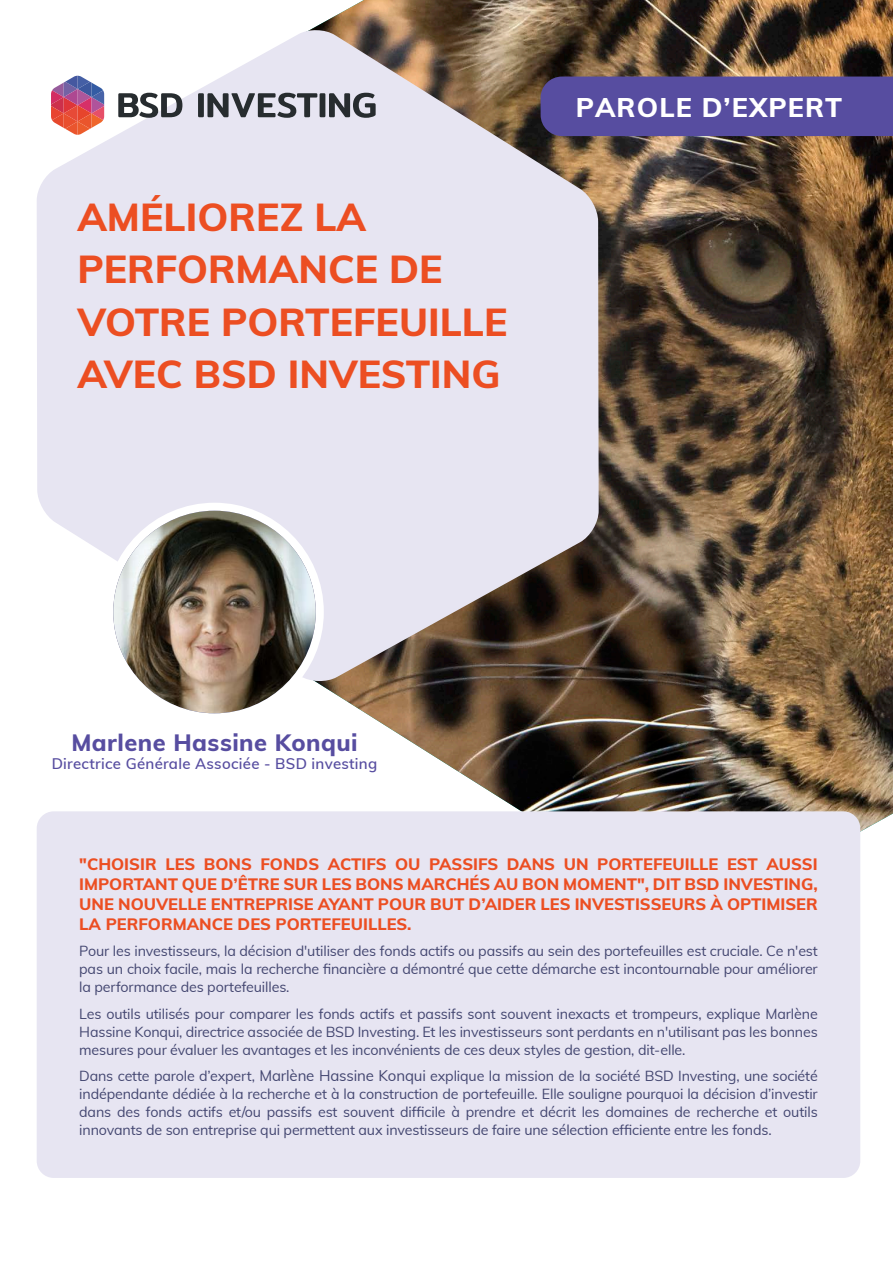
<style>
.page{position:relative;width:893px;height:1263px;background:#fff}
.page>*{position:absolute;margin:0;border:0;box-sizing:border-box;transform-origin:0 0}
.t1{font:800 39px/52.5px "Muli";color:#ec4e22}
.t2{font:800 27px "Muli";letter-spacing:.04em;color:#fff}
.t3{font:800 23.7px "Muli";letter-spacing:.02em;color:#574da0}
.t4{font:800 16.5px/19.8px "Muli";color:#ec4e22;text-align:justify}
.t5{font:600 15px "Muli";letter-spacing:.02em;color:#574da0}
.t6{font:14.25px/18px "Muli";letter-spacing:-.01em;color:#434670;text-align:justify}
.s1{font-size:15px}
</style>
<div class="page">
<img style="left:313px;top:0;width:580px;height:832px">
<svg style="left:37px;top:28px;width:562px;height:655px;fill:#e7e5f2"></svg>
<div style="left:37px;top:811px;width:823px;height:367px;background:#e7e5f2;border-radius:17px"></div>
<svg style="left:109px;top:507px;width:211px;height:210px"></svg>
<img style="left:113px;top:511px;width:203px;height:202px;border-radius:101px">
<div style="left:105px;top:503px;width:219px;height:218px;border:8px solid #fff;border-radius:50%"></div>
<div style="left:541px;top:77px;width:352px;height:59px;background:#574da0"></div>
<svg style="left:118px;top:93px;width:64px;height:25px"></svg>
<svg style="left:198px;top:93px;width:178px;height:25px"></svg>
<svg style="left:51px;top:76px;width:53px;height:59px"></svg>
<h1 class="t1" style="left:77px;top:189px;width:432px">AMÉLIOREZ LA<br>PERFORMANCE DE<br>VOTRE PORTEFEUILLE<br>AVEC BSD INVESTING</h1>
<h2 class="t2" style="left:576px;top:88px;width:268px">PAROLE D’EXPERT</h2>
<h3 class="t3" style="left:71px;top:725px;width:288px">Marlene Hassine Konqui</h3>
<p class="t5" style="left:52px;top:752px;width:327px">Directrice Générale Associée - BSD investing</p>
<p class="t4" style="left:79px;top:854px;width:740px">"CHOISIR LES BONS FONDS ACTIFS OU PASSIFS DANS UN PORTEFEUILLE EST AUSSI IMPORTANT QUE D’ÊTRE SUR LES BONS MARCHÉS AU BON MOMENT", DIT BSD INVESTING, UNE NOUVELLE ENTREPRISE AYANT POUR BUT D’AIDER LES INVESTISSEURS À OPTIMISER LA PERFORMANCE DES PORTEFEUILLES.</p>
<p class="t6" style="left:79px;top:941px;width:740px">Pour les investisseurs, la décision d'utiliser des fonds actifs ou passifs au sein des portefeuilles est cruciale. Ce n'est pas un choix facile, mais la recherche financière a démontré que cette démarche est incontournable pour améliorer la performance des portefeuilles.</p>
<p class="t6" style="left:79px;top:1004px;width:740px">Les outils utilisés pour comparer les fonds actifs et passifs sont souvent inexacts et trompeurs, explique Marlène Hassine Konqui, directrice associée de BSD Investing. Et les investisseurs sont perdants en n'utilisant pas les bonnes mesures pour évaluer les avantages et les inconvénients de ces deux styles de gestion, dit-elle.</p>
<p class="t6" style="left:79px;top:1066px;width:740px">Dans cette parole d’expert, <span class="s1">Marlène Hassine Konqui</span> explique la mission de la société BSD Investing, une société indépendante dédiée à la recherche et à la construction de portefeuille. Elle souligne pourquoi la décision d’investir dans des fonds actifs et/ou passifs est souvent difficile à prendre et décrit les domaines de recherche et outils innovants de son entreprise qui permettent aux investisseurs de faire une sélection efficiente entre les fonds.</p>
</div>
